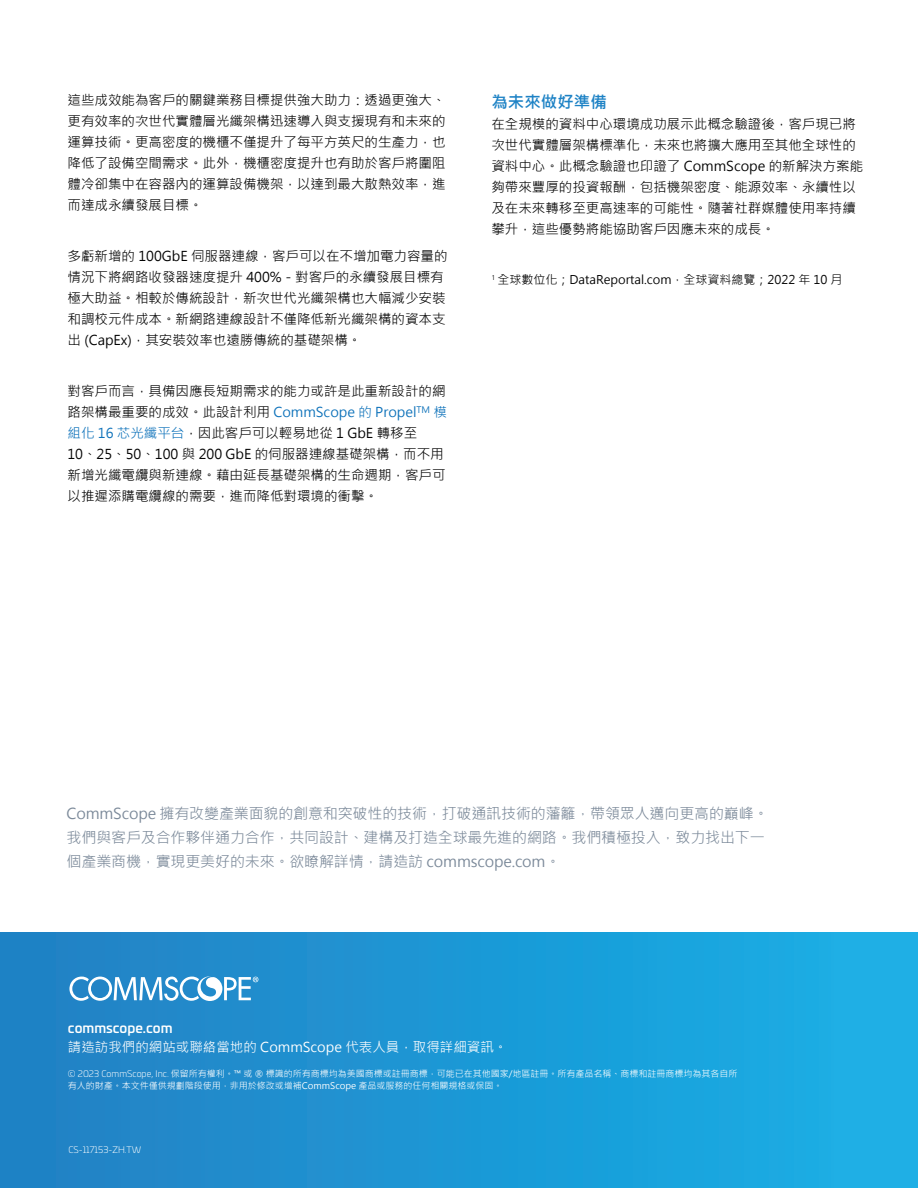
<style>
.page{position:relative;width:918px;height:1188px;background:#fff}
.page>*{position:absolute;margin:0;border:0;box-sizing:border-box;transform-origin:0 0}
.t1{font:700 16.5px "Microsoft Jheng Hei";color:#1d82c5}
.t2{font:15px/24px "Microsoft Jheng Hei";letter-spacing:-.01em;color:#7c8a9a}
.t3{font:13.5px/21px "Microsoft Jheng Hei";color:#030303}
.t4{font:13.5px "Microsoft Jheng Hei";color:#fff}
.t5{font:500 13.5px "Univia Pro";color:#fff}
.t6{font:12px "Microsoft Jheng Hei";color:#030303}
.t7{font:9px/11.9px "Microsoft Jheng Hei";color:#fff}
.t8{font:300 9px "Univia Pro";color:#fff}
.s1{color:#0e72ba}
.s2{font-style:inherit}
.s3{font-family:"Univia Pro";font-weight:300}
</style>
<div class="page">
<div style="left:0;top:932px;width:918px;height:256px;background:linear-gradient(to right,#217fc3,#1ab1e7)"></div>
<svg style="left:69px;top:976px;width:189px;height:25px"></svg>
<p class="t3" style="left:68px;top:89px;width:379px;text-align:justify">這些成效能為客戶的關鍵業務目標提供強大助力：透過更強大、更有效率的次世代實體層光纖架構迅速導入與支援現有和未來的運算技術。更高密度的機櫃不僅提升了每平方英尺的生產力，也降低了設備空間需求。此外，機櫃密度提升也有助於客戶將圍阻體冷卻集中在容器內的運算設備機架，以達到最大散熱效率，進而達成永續發展目標。</p>
<p class="t3" style="left:68px;top:245px;width:382px">多虧新增的 100GbE 伺服器連線，客戶可以在不增加電力容量的情況下將網路收發器速度提升 400%－對客戶的永續發展目標有極大助益。相較於傳統設計，新次世代光纖架構也大幅減少安裝和調校元件成本。新網路連線設計不僅降低新光纖架構的資本支出 (CapEx)，其安裝效率也遠勝傳統的基礎架構。</p>
<p class="t3" style="left:68px;top:381px;width:381px">對客戶而言，具備因應長短期需求的能力或許是此重新設計的網路架構最重要的成效。此設計利用 <span class="s1">CommScope 的 Propel</span><sup>TM</sup> <span class="s1">模組化 16 芯光纖平台</span>，因此客戶可以輕易地從 1 GbE 轉移至<br>10、25、50、100 與 200 GbE 的伺服器連線基礎架構，而不用新增光纖電纜與新連線。藉由延長基礎架構的生命週期，客戶可以推遲添購電纜線的需要，進而降低對環境的衝擊。</p>
<p class="t1" style="left:491px;top:91px;width:117px">為未來做好準備</p>
<p class="t3" style="left:491px;top:114px;width:373px">在全規模的資料中心環境成功展示此概念驗證後，客戶現已將次世代實體層架構標準化，未來也將擴大應用至其他全球性的資料中心。此概念驗證也印證了 CommScope 的新解決方案能夠帶來豐厚的投資報酬，包括機架密度、能源效率、永續性以及在未來轉移至更高速率的可能性。隨著社群媒體使用率持續攀升，這些優勢將能協助客戶因應未來的成長。</p>
<p class="t6" style="left:491px;top:272px;width:352px"><sup>1</sup> 全球數位化；DataReportal.com，全球資料總覽；2022 年 10 月</p>
<p class="t2" style="left:67px;top:802px;width:703px"><span class="s2">CommScope</span> 擁有改變產業面貌的創意和突破性的技術，打破通訊技術的藩籬，帶領眾人邁向更高的巔峰。我們與客戶及合作夥伴通力合作，共同設計、建構及打造全球最先進的網路。我們積極投入，致力找出下一個產業商機，實現更美好的未來。欲瞭解詳情，請造訪 <span class="s2">commscope.com。</span></p>
<p class="t5" style="left:68px;top:1017px;width:106px">commscope.com</p>
<p class="t4" style="left:68px;top:1039px;width:441px">請造訪我們的網站或聯絡當地的 CommScope 代表人員，取得詳細資訊。</p>
<p class="t7" style="left:68px;top:1068px;width:671px"><span class="s3">© 2023 CommScope, Inc.</span> 保留所有權利。™ 或 ® 標識的所有商標均為美國商標或註冊商標，可能已在其他國家/地區註冊。所有產品名稱、商標和註冊商標均為其各自所有人的財產。本文件僅供規劃階段使用，非用於修改或增補CommScope 產品或服務的任何相關規格或保固。</p>
<p class="t8" style="left:68px;top:1143px;width:75px">CS-117153-ZH.TW</p>
</div>
